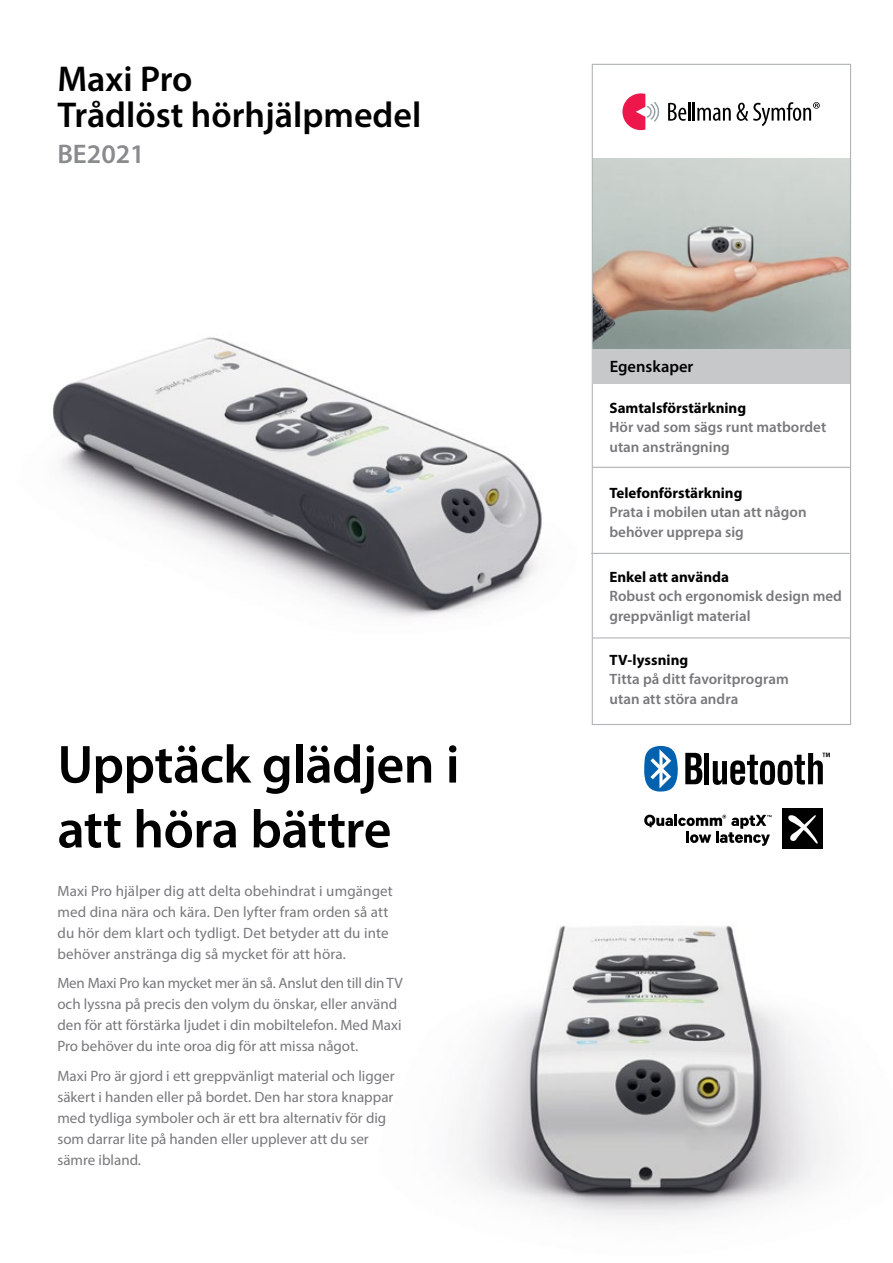
<style>
.page{position:relative;width:893px;height:1263px;background:#fff}
.page>*{position:absolute;margin:0;border:0;box-sizing:border-box;transform-origin:0 0}
.t1{font:600 54px/64.8px "Myriad Pro";letter-spacing:-.015em;color:#000}
.t2{font:600 36px/36px "Myriad Pro";color:#000}
.t3{font:600 27px "Myriad Pro";color:#898b8e}
.t4{font:600 16.5px "Myriad Pro";color:#000}
.t5{font:15px/21px "Myriad Pro";color:#77787b}
.t6{font:600 15px/19.5px "Myriad Pro";color:#77787b}
.t7{font:700 15px "Myriad Pro";color:#000}
</style>
<div class="page">
<img style="left:52px;top:256px;width:602px;height:459px">
<img style="left:461px;top:925px;width:371px;height:294px">
<img style="left:594px;top:159px;width:255px;height:190px">
<svg style="left:685px;top:753px;width:17px;height:31px"></svg>
<div style="left:704px;top:753px;width:5px;height:31px;background:#000"></div>
<svg style="left:713px;top:753px;width:117px;height:32px"></svg>
<svg style="left:644px;top:746px;width:34px;height:45px"></svg>
<svg style="left:644px;top:814px;width:127px;height:32px"></svg>
<div style="left:783px;top:808px;width:40px;height:40px;background:#000"></div>
<svg style="left:788px;top:815px;width:30px;height:29px"></svg>
<div style="left:592px;top:64px;width:259px;height:661px;border:1px solid #b1b4b6"></div>
<div style="left:592px;top:349px;width:258px;height:35px;background:#c7c8ca"></div>
<svg style="left:668px;top:102px;width:63px;height:19px"></svg>
<svg style="left:622px;top:93px;width:37px;height:37px"></svg>
<svg style="left:737px;top:102px;width:83px;height:24px"></svg>
<hr style="left:592px;top:467px;width:259px;height:1px;background:#b1b4b6">
<hr style="left:591px;top:553px;width:259px;height:1px;background:#b1b4b6">
<hr style="left:592px;top:637px;width:259px;height:1px;background:#b1b4b6">
<h2 class="t2" style="left:57px;top:60px;width:365px">Maxi Pro<br>Trådlöst hörhjälpmedel</h2>
<h3 class="t3" style="left:57px;top:137px;width:89px">BE2021</h3>
<h1 class="t1" style="left:57px;top:731px;width:404px">Upptäck glädjen i att höra bättre</h1>
<p class="t5" style="left:57px;top:880px;width:337px">Maxi Pro hjälper dig att delta obehindrat i umgänget med dina nära och kära. Den lyfter fram orden så att du hör dem klart och tydligt. Det betyder att du inte behöver anstränga dig så mycket för att höra.</p>
<p class="t5" style="left:57px;top:972px;width:347px">Men Maxi Pro kan mycket mer än så. Anslut den till din TV och lyssna på precis den volym du önskar, eller använd den för att förstärka ljudet i din mobiltelefon. Med Maxi Pro behöver du inte oroa dig för att missa något.</p>
<p class="t5" style="left:57px;top:1065px;width:339px">Maxi Pro är gjord i ett greppvänligt material och ligger säkert i handen eller på bordet. Den har stora knappar med tydliga symboler och är ett bra alternativ för dig som darrar lite på handen eller upplever att du ser sämre ibland.</p>
<p class="t4" style="left:610px;top:356px;width:85px">Egenskaper</p>
<p class="t7" style="left:609px;top:398px;width:138px">Samtalsförstärkning</p>
<p class="t6" style="left:609px;top:417px;width:218px">Hör vad som sägs runt matbordet utan ansträngning</p>
<p class="t7" style="left:609px;top:483px;width:135px">Telefonförstärkning</p>
<p class="t6" style="left:609px;top:502px;width:199px">Prata i mobilen utan att någon behöver upprepa sig</p>
<p class="t7" style="left:609px;top:567px;width:121px">Enkel att använda</p>
<p class="t6" style="left:609px;top:586px;width:234px">Robust och ergonomisk design med greppvänligt material</p>
<p class="t7" style="left:609px;top:650px;width:80px">TV-lyssning</p>
<p class="t6" style="left:609px;top:669px;width:181px">Titta på ditt favoritprogram utan att störa andra</p>
</div>
